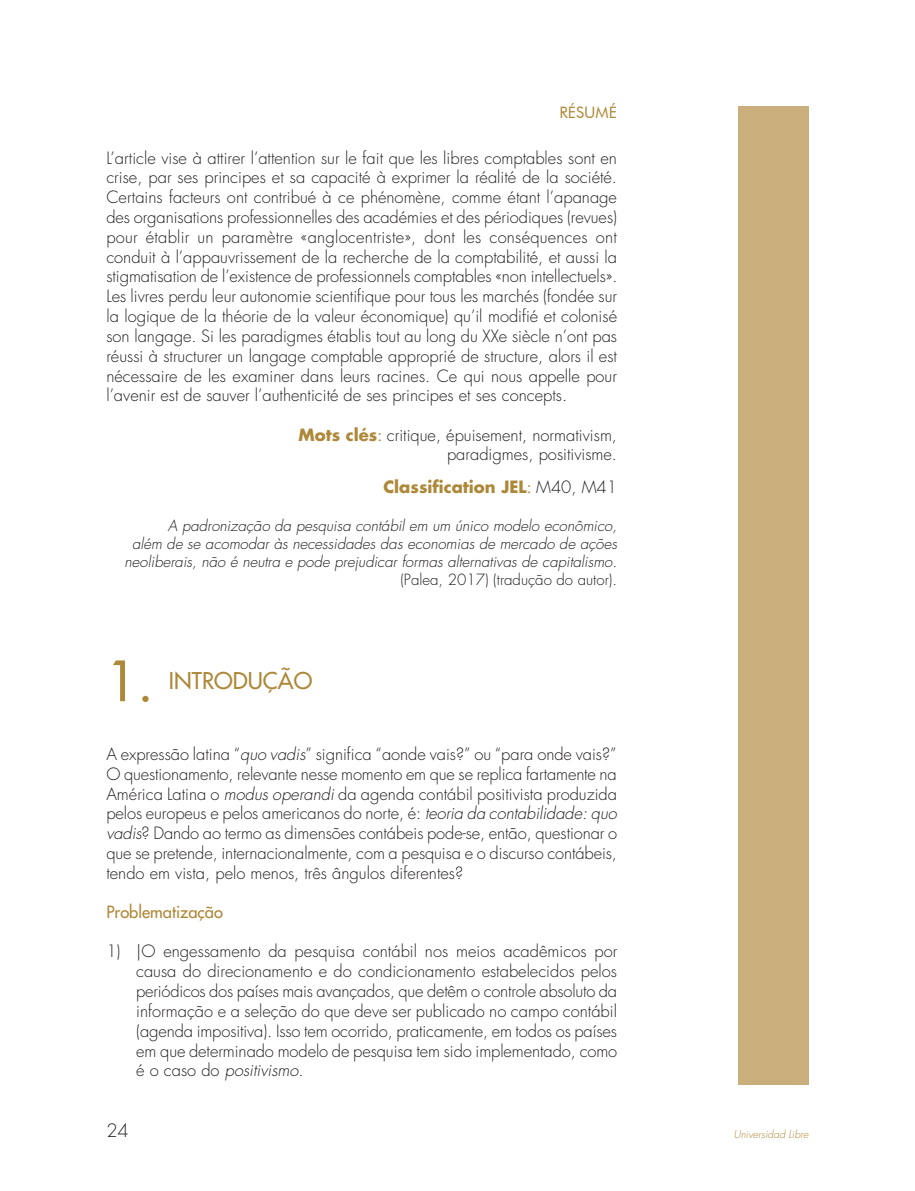
<style>
.page{position:relative;width:915px;height:1191px;background:#fff}
.page>*{position:absolute;margin:0;border:0;box-sizing:border-box;transform-origin:0 0}
.t1{font:500 54px "Futura Std";color:#ae8839}
.t2{font:500 22.5px "Futura Std";color:#ae8839}
.t3{font:300 18px "Futura Std";color:#231f20}
.t4{font:300 16.5px/19.8px "Futura Std";color:#231f20;text-align:justify}
.t5{font:700 16.5px "Futura Std";color:#ae8839}
.t6{font:500 16.5px "Futura Std";color:#ae8839}
.t7{font:15.75px "Futura BT";color:#ae8839}
.t8{font:italic 300 15px/18px "Futura Std";color:#231f20;text-align:right}
.t9{font:300 15px "Futura Std";color:#231f20}
.t10{font:italic 300 10.5px "Futura Std";color:#ae8839}
.s1{font-weight:700;color:#ae8839}
.s2{font-weight:500;color:#ae8839}
.s3{font-weight:500}
.s4{font-weight:300;color:#231f20}
.s5{font-style:italic}
</style>
<div class="page">
<div style="left:738px;top:106px;width:70px;height:978px;background:#caaf7d"></div>
<p class="t7" style="left:559px;top:103px;width:59px">RÉSUMÉ</p>
<p class="t4" style="left:106px;top:148px;width:512px">L’article vise à attirer l’attention sur le fait que les libres comptables sont en crise, par ses principes et sa capacité à exprimer la réalité de la société.<br>Certains facteurs ont contribué à ce phénomène, comme étant l’apanage des organisations professionnelles des académies et des périodiques (revues) pour établir un paramètre «anglocentriste», dont les conséquences ont conduit à l’appauvrissement de la recherche de la comptabilité, et aussi la stigmatisation de l’existence de professionnels comptables «non intellectuels».<br>Les livres perdu leur autonomie scientifique pour tous les marchés (fondée sur la logique de la théorie de la valeur économique) qu’il modifié et colonisé son langage. Si les paradigmes établis tout au long du XXe siècle n’ont pas réussi à structurer un langage comptable approprié de structure, alors il est nécessaire de les examiner dans leurs racines. Ce qui nous appelle pour l’avenir est de sauver l’authenticité de ses principes et ses concepts.</p>
<p class="t4" style="left:298px;top:425px;width:320px;text-align:right"><span class="s1">Mots clés</span><span class="s2">:</span> critique, épuisement, normativism, paradigmes, positivisme.</p>
<p class="t5" style="left:383px;top:476px;width:235px">Classification JEL<span class="s3">:</span> <span class="s4">M40, M41</span></p>
<p class="t8" style="left:125px;top:517px;width:494px">A padronização da pesquisa contábil em um único modelo econômico,<br>além de se acomodar às necessidades das economias de mercado de ações neoliberais, não é neutra e pode prejudicar formas alternativas de capitalismo.</p>
<p class="t9" style="left:400px;top:570px;width:218px">(Palea, 2017) (tradução do autor).</p>
<h1 class="t1" style="left:106px;top:647px;width:48px">1.</h1>
<h2 class="t2" style="left:169px;top:667px;width:145px">INTRODUÇÃO</h2>
<p class="t4" style="left:106px;top:744px;width:512px">A expressão latina “<span class="s5">quo vadis</span>” significa “aonde vais?” ou “para onde vais?” O questionamento, relevante nesse momento em que se replica fartamente na América Latina o <span class="s5">modus operandi</span> da agenda contábil positivista produzida pelos europeus e pelos americanos do norte, é: <span class="s5">teoria da contabilidade: quo vadis</span>? Dando ao termo as dimensões contábeis pode-se, então, questionar o que se pretende, internacionalmente, com a pesquisa e o discurso contábeis, tendo em vista, pelo menos, três ângulos diferentes?</p>
<p class="t6" style="left:106px;top:901px;width:118px">Problematização</p>
<p class="t4" style="left:136px;top:942px;width:482px;text-indent:-30px">1) |O engessamento da pesquisa contábil nos meios acadêmicos por causa do direcionamento e do condicionamento estabelecidos pelos periódicos dos países mais avançados, que detêm o controle absoluto da informação e a seleção do que deve ser publicado no campo contábil (agenda impositiva). Isso tem ocorrido, praticamente, em todos os países em que determinado modelo de pesquisa tem sido implementado, como é o caso do <span class="s5">positivismo</span>.</p>
<p class="t3" style="left:106px;top:1119px;width:24px">24</p>
<p class="t10" style="left:733px;top:1128px;width:76px">Universidad Libre</p>
</div>
